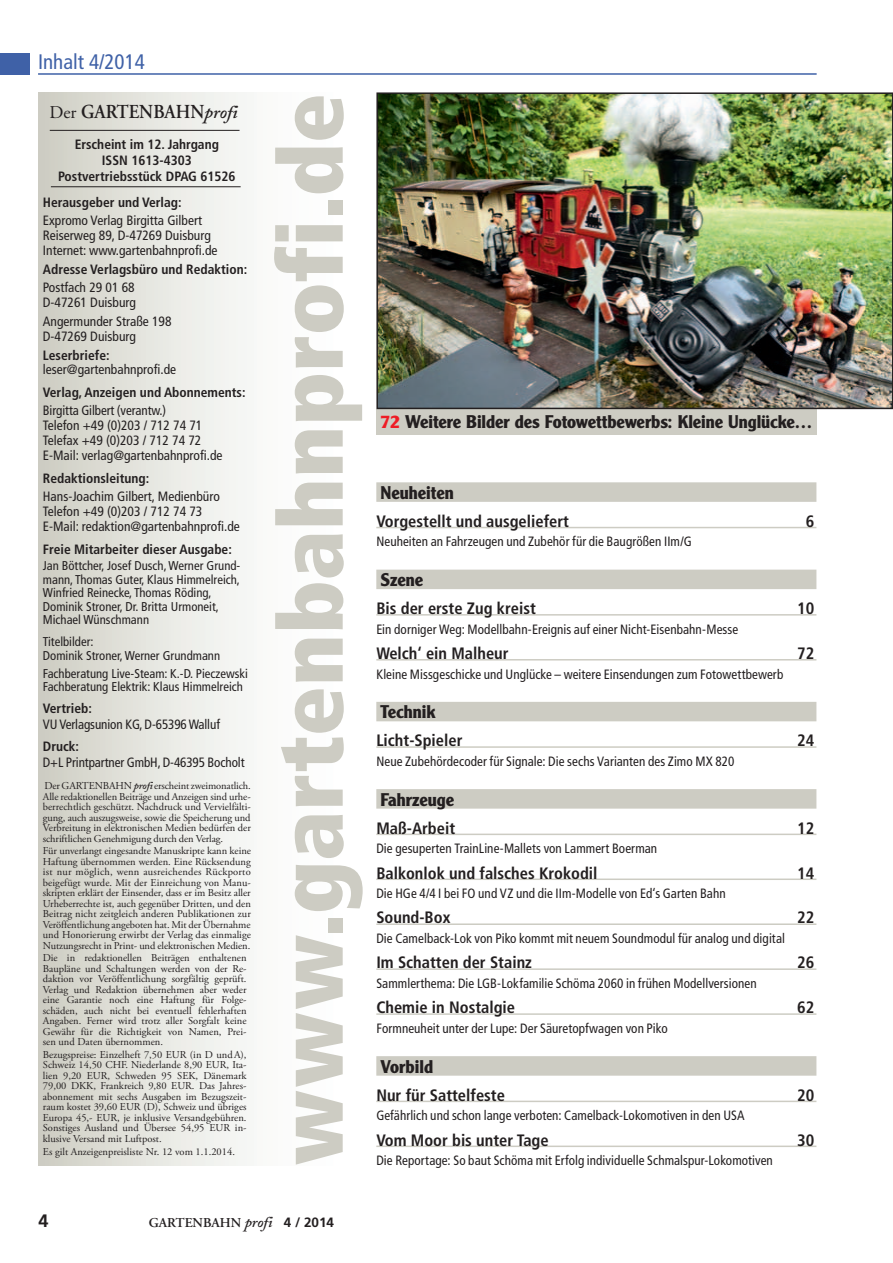
<style>
.page{position:relative;width:893px;height:1263px;background:#fff}
.page>*{position:absolute;margin:0;border:0;box-sizing:border-box;transform-origin:0 0}
.t1{font:900 condensed 90px "Frutiger LT";letter-spacing:.005em;color:#cdccc3}
.t2{font:condensed 21px "Frutiger LT";color:#3f61a7}
.t3{font:600 19.8px "Adobe Garamond Pro";color:#231f20;scale:.91 1}
.t4{font:700 18px "Clearface Gothic LH";color:#231f20}
.t5{font:700 18px "Frutiger LT";color:#231f20}
.t6{font:700 condensed 16.5px "Frutiger LT";color:#231f20}
.t7{font:condensed 13.5px/15px "Frutiger LT";color:#231f20}
.t8{font:700 condensed 13.5px/16.2px "Frutiger LT";color:#231f20;text-align:center}
.t9{font:600 13.5px "Adobe Garamond Pro";color:#231f20}
.t10{font:condensed 12.75px/13.5px "Frutiger LT";color:#231f20}
.t11{font:10.5px/10.5px "Adobe Garamond Pro";color:#231f20;text-align:justify}
.s1{font-weight:400;font-size:18px}
.s2{font-family:"Adobe Caslon";font-style:italic;font-size:18px}
.s3{font-family:"Adobe Caslon";font-weight:600;font-style:italic}
.s4{color:#ee1c25}
.s5{font-family:"Adobe Caslon";font-style:italic;font-size:15px}
.s6{font-family:"Frutiger LT";font-weight:700}
</style>
<div class="page">
<div style="left:0;top:53px;width:29px;height:22px;background:#3f61a7"></div>
<hr style="left:38px;top:73px;width:779px;height:2px;background:#3f61a7">
<div style="left:38px;top:93px;width:323px;height:1072px;background:linear-gradient(to right,#d2d2c8,#fff)"></div>
<div style="left:376px;top:482px;width:440px;height:20px;background:#cdccc3"></div>
<hr style="left:376px;top:527px;width:440px;height:1px;background:#cdccc3">
<div style="left:376px;top:570px;width:440px;height:19px;background:#cdccc3"></div>
<hr style="left:376px;top:614px;width:440px;height:2px;background:#cdccc3">
<hr style="left:376px;top:659px;width:440px;height:1px;background:#cdccc3">
<div style="left:376px;top:702px;width:440px;height:19px;background:#cdccc3"></div>
<hr style="left:376px;top:746px;width:440px;height:2px;background:#cdccc3">
<div style="left:376px;top:789px;width:440px;height:20px;background:#cdccc3"></div>
<hr style="left:376px;top:833px;width:440px;height:2px;background:#cdccc3">
<hr style="left:376px;top:878px;width:440px;height:2px;background:#cdccc3">
<hr style="left:376px;top:923px;width:440px;height:2px;background:#cdccc3">
<hr style="left:376px;top:968px;width:440px;height:2px;background:#cdccc3">
<hr style="left:376px;top:1013px;width:440px;height:2px;background:#cdccc3">
<div style="left:376px;top:1056px;width:440px;height:20px;background:#cdccc3"></div>
<hr style="left:376px;top:1101px;width:440px;height:1px;background:#cdccc3">
<hr style="left:376px;top:1145px;width:440px;height:2px;background:#cdccc3">
<hr style="left:50px;top:130px;width:190px;height:1px;background:#231f20">
<hr style="left:51px;top:186px;width:190px;height:1px;background:#231f20">
<div style="left:376px;top:409px;width:440px;height:26px;background:#cdccc3"></div>
<img style="left:379px;top:95px;width:511px;height:311px">
<div style="left:376px;top:92px;width:517px;height:317px;border:2px solid #231f20"></div>
<h2 class="t2" style="left:38px;top:49px;width:108px">Inhalt 4/2014</h2>
<h3 class="t3" style="left:50px;top:101px;width:208px"><span class="s1">Der</span> GARTENBAHN<span class="s2">profi</span></h3>
<h1 class="t1" style="left:256px;top:1165px;width:1073px;rotate:-90deg">www.gartenbahnprofi.de</h1>
<p class="t8" style="left:58px;top:136px;width:179px">Erscheint im 12. Jahrgang<br>ISSN 1613-4303<br>Postvertriebsstück DPAG 61526</p>
<p class="t8" style="left:43px;top:195px;width:140px">Herausgeber und Verlag:</p>
<p class="t7" style="left:43px;top:213px;width:176px">Expromo Verlag Birgitta Gilbert<br>Reiserweg 89, D-47269 Duisburg<br>Internet: www.gartenbahnprofi.de</p>
<p class="t8" style="left:43px;top:261px;width:206px">Adresse Verlagsbüro und Redaktion:</p>
<p class="t7" style="left:43px;top:280px;width:95px">Postfach 29 01 68<br>D-47261 Duisburg</p>
<p class="t7" style="left:43px;top:314px;width:130px">Angermunder Straße 198<br>D-47269 Duisburg</p>
<p class="t8" style="left:43px;top:347px;width:68px">Leserbriefe:</p>
<p class="t7" style="left:43px;top:362px;width:135px">leser@gartenbahnprofi.de</p>
<p class="t8" style="left:43px;top:384px;width:204px">Verlag, Anzeigen und Abonnements:</p>
<p class="t7" style="left:43px;top:403px;width:181px">Birgitta Gilbert (verantw.)<br>Telefon +49 (0)203 / 712 74 71<br>Telefax +49 (0)203 / 712 74 72<br>E-Mail: verlag@gartenbahnprofi.de</p>
<p class="t8" style="left:43px;top:470px;width:108px">Redaktionsleitung:</p>
<p class="t7" style="left:43px;top:489px;width:198px">Hans-Joachim Gilbert, Medienbüro<br>Telefon +49 (0)203 / 712 74 73<br>E-Mail: redaktion@gartenbahnprofi.de</p>
<p class="t8" style="left:43px;top:541px;width:190px">Freie Mitarbeiter dieser Ausgabe:</p>
<p class="t10" style="left:43px;top:559px;width:199px">Jan Böttcher, Josef Dusch, Werner Grund&shy;mann, Thomas Guter, Klaus Himmelreich, Winfried Reinecke, Thomas Röding, Dominik Stroner, Dr. Britta Urmoneit, Michael Wünschmann</p>
<p class="t10" style="left:43px;top:635px;width:179px">Titelbilder:<br>Dominik Stroner, Werner Grundmann</p>
<p class="t10" style="left:43px;top:666px;width:207px">Fachberatung Live-Steam: K.-D. Pieczewski<br>Fachberatung Elektrik: Klaus Himmelreich</p>
<p class="t8" style="left:43px;top:700px;width:51px">Vertrieb:</p>
<p class="t7" style="left:43px;top:717px;width:179px">VU Verlagsunion KG, D-65396 Walluf</p>
<p class="t8" style="left:43px;top:738px;width:38px">Druck:</p>
<p class="t7" style="left:43px;top:755px;width:203px">D+L Printpartner GmbH, D-46395 Bocholt</p>
<p class="t11" style="left:43px;top:781px;width:210px">Der GARTENBAHN <span class="s3">profi</span> erscheint zweimonatlich.<br>Alle redaktionellen Beiträge und Anzeigen sind urhe&shy;berrechtlich geschützt. Nachdruck und Vervielfälti&shy;gung, auch auszugsweise, sowie die Speicherung und Verbreitung in elektronischen Medien bedürfen der schriftlichen Genehmigung durch den Verlag.</p>
<p class="t11" style="left:43px;top:846px;width:210px">Für unverlangt eingesandte Manuskripte kann keine Haftung übernommen werden. Eine Rücksendung ist nur möglich, wenn ausreichendes Rückporto beigefügt wurde. Mit der Einreichung von Manu&shy;skripten erklärt der Einsender, dass er im Besitz aller Urheberrechte ist, auch gegenüber Dritten, und den Beitrag nicht zeitgleich anderen Publikationen zur Veröffentlichung angeboten hat. Mit der Übernahme und Honorierung erwirbt der Verlag das einmalige Nutzungsrecht in Print- und elektronischen Medien.</p>
<p class="t11" style="left:43px;top:953px;width:205px">Die in redaktionellen Beiträgen enthaltenen Baupläne und Schaltungen werden von der Re&shy;daktion vor Veröffentlichung sorgfältig geprüft.<br>Verlag und Redaktion übernehmen aber weder eine Garantie noch eine Haftung für Folge&shy;schäden, auch nicht bei eventuell fehlerhaften Angaben. Ferner wird trotz aller Sorgfalt keine Gewähr für die Richtigkeit von Namen, Prei&shy;sen und Daten übernommen.</p>
<p class="t11" style="left:43px;top:1050px;width:205px">Bezugspreise: Einzelheft 7,50 EUR (in D undA), Schweiz 14,50 CHF. Niederlande 8,90 EUR, Ita&shy;lien 9,20 EUR, Schweden 95 SEK, Dänemark 79,00 DKK, Frankreich 9,80 EUR. Das Jahres&shy;abonnement mit sechs Ausgaben im Bezugszeit&shy;raum kostet 39,60 EUR (D), Schweiz und übriges Europa 45,- EUR, je inklusive Versandgebühren.<br>Sonstiges Ausland und Übersee 54,95 EUR in&shy;klusive Versand mit Luftpost.</p>
<p class="t11" style="left:43px;top:1146px;width:194px">Es gilt Anzeigenpreisliste Nr. 12 vom 1.1.2014.</p>
<h3 class="t4" style="left:381px;top:411px;width:433px"><span class="s4">72</span> Weitere Bilder des Fotowettbewerbs: Kleine Unglücke…</h3>
<h3 class="t4" style="left:381px;top:482px;width:75px">Neuheiten</h3>
<h3 class="t6" style="left:376px;top:511px;width:194px">Vorgestellt und ausgeliefert</h3>
<h3 class="t6" style="left:806px;top:511px;width:10px">6</h3>
<p class="t7" style="left:376px;top:534px;width:317px">Neuheiten an Fahrzeugen und Zubehör für die Baugrößen IIm/G</p>
<h3 class="t4" style="left:381px;top:569px;width:44px">Szene</h3>
<h3 class="t6" style="left:376px;top:599px;width:161px">Bis der erste Zug kreist</h3>
<h3 class="t6" style="left:797px;top:599px;width:19px">10</h3>
<p class="t7" style="left:376px;top:622px;width:363px">Ein dorniger Weg: Modellbahn-Ereignis auf einer Nicht-Eisenbahn-Messe</p>
<h3 class="t6" style="left:376px;top:643px;width:134px">Welch‘ ein Malheur</h3>
<h3 class="t6" style="left:797px;top:643px;width:19px">72</h3>
<p class="t7" style="left:376px;top:666px;width:408px">Kleine Missgeschicke und Unglücke – weitere Einsendungen zum Fotowettbewerb</p>
<h3 class="t4" style="left:381px;top:701px;width:56px">Technik</h3>
<h3 class="t6" style="left:376px;top:731px;width:88px">Licht-Spieler</h3>
<h3 class="t6" style="left:797px;top:731px;width:19px">24</h3>
<p class="t7" style="left:376px;top:754px;width:360px">Neue Zubehördecoder für Signale: Die sechs Varianten des Zimo MX 820</p>
<h3 class="t4" style="left:381px;top:789px;width:75px">Fahrzeuge</h3>
<h3 class="t6" style="left:376px;top:818px;width:80px">Maß-Arbeit</h3>
<h3 class="t6" style="left:797px;top:818px;width:19px">12</h3>
<p class="t7" style="left:376px;top:841px;width:282px">Die gesuperten TrainLine-Mallets von Lammert Boerman</p>
<h3 class="t6" style="left:376px;top:863px;width:223px">Balkonlok und falsches Krokodil</h3>
<h3 class="t6" style="left:797px;top:863px;width:19px">14</h3>
<p class="t7" style="left:376px;top:886px;width:351px">Die HGe 4/4 I bei FO und VZ und die IIm-Modelle von Ed‘s Garten Bahn</p>
<h3 class="t6" style="left:376px;top:908px;width:75px">Sound-Box</h3>
<h3 class="t6" style="left:797px;top:908px;width:19px">22</h3>
<p class="t7" style="left:376px;top:931px;width:410px">Die Camelback-Lok von Piko kommt mit neuem Soundmodul für analog und digital</p>
<h3 class="t6" style="left:376px;top:953px;width:157px">Im Schatten der Stainz</h3>
<h3 class="t6" style="left:797px;top:953px;width:19px">26</h3>
<p class="t7" style="left:376px;top:976px;width:382px">Sammlerthema: Die LGB-Lokfamilie Schöma 2060 in frühen Modellversionen</p>
<h3 class="t6" style="left:376px;top:998px;width:140px">Chemie in Nostalgie</h3>
<h3 class="t6" style="left:797px;top:998px;width:19px">62</h3>
<p class="t7" style="left:376px;top:1021px;width:293px">Formneuheit unter der Lupe: Der Säuretopfwagen von Piko</p>
<h3 class="t4" style="left:381px;top:1056px;width:54px">Vorbild</h3>
<h3 class="t6" style="left:376px;top:1085px;width:130px">Nur für Sattelfeste</h3>
<h3 class="t6" style="left:797px;top:1085px;width:19px">20</h3>
<p class="t7" style="left:376px;top:1108px;width:370px">Gefährlich und schon lange verboten: Camelback-Lokomotiven in den USA</p>
<h3 class="t6" style="left:376px;top:1130px;width:174px">Vom Moor bis unter Tage</h3>
<h3 class="t6" style="left:797px;top:1130px;width:19px">30</h3>
<p class="t7" style="left:376px;top:1153px;width:398px">Die Reportage: So baut Schöma mit Erfolg individuelle Schmalspur-Lokomotiven</p>
<h3 class="t5" style="left:39px;top:1210px;width:12px">4</h3>
<p class="t9" style="left:149px;top:1214px;width:187px">GARTENBAHN <span class="s5">profi</span> <span class="s6">4 / 2014</span></p>
</div>
